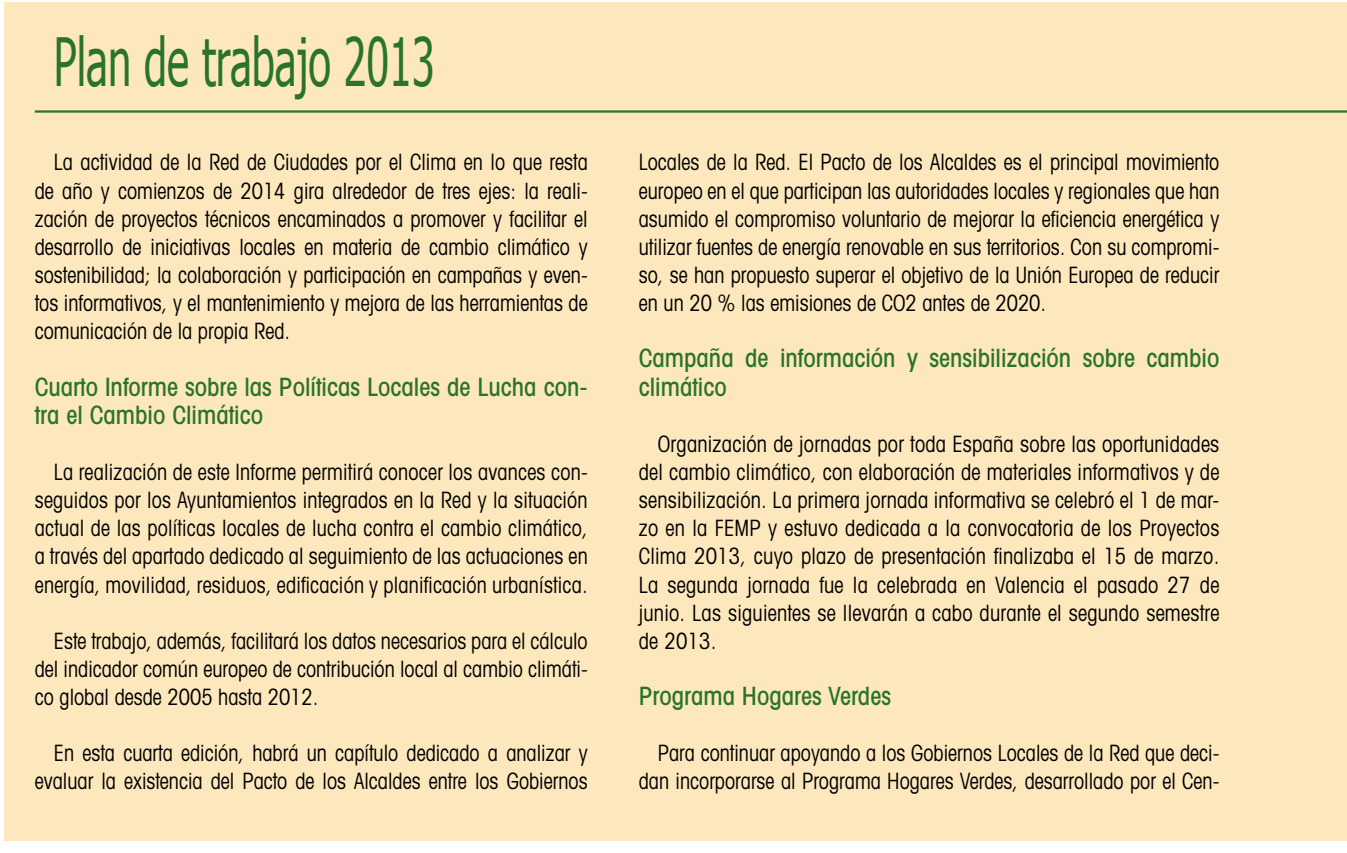
<style>
.page{position:relative;width:1347px;height:853px;background:#fff}
.page>*{position:absolute;margin:0;border:0;box-sizing:border-box;transform-origin:0 0}
.t1{font:66.38px "Tahoma";color:#2a732a;scale:.63 1}
.t2{font:500 condensed 25.2px/28.1px "Avant Garde";color:#2a732a}
.t3{font:condensed 22.5px/28.1px "Avant Garde";color:#000;text-align:justify;scale:.9 1}
.t4{font:condensed 22.5px/28.1px "Avant Garde";color:#000;text-align:justify;scale:.91 1}
</style>
<div class="page">
<div style="left:5px;top:2px;width:1342px;height:838px;background:#fde8bd"></div>
<hr style="left:35px;top:110px;width:1312px;height:3px;background:#2a732a">
<h1 class="t1" style="left:54px;top:17px;width:606px">Plan de trabajo 2013</h1>
<p class="t3" style="left:35px;top:148px;width:616px;text-indent:19px">La actividad de la Red de Ciudades por el Clima en lo que resta de año y comienzos de 2014 gira alrededor de tres ejes: la reali&shy;zación de proyectos técnicos encaminados a promover y facilitar el desarrollo de iniciativas locales en materia de cambio climático y sostenibilidad; la colaboración y participación en campañas y even&shy;tos informativos, y el mantenimiento y mejora de las herramientas de comunicación de la propia Red.</p>
<p class="t2" style="left:35px;top:372px;width:554px">Cuarto Informe sobre las Políticas Locales de Lucha con&shy;tra el Cambio Climático</p>
<p class="t3" style="left:35px;top:457px;width:616px;text-indent:19px">La realización de este Informe permitirá conocer los avances con&shy;seguidos por los Ayuntamientos integrados en la Red y la situación actual de las políticas locales de lucha contra el cambio climático, a través del apartado dedicado al seguimiento de las actuaciones en energía, movilidad, residuos, edificación y planificación urbanística.</p>
<p class="t3" style="left:35px;top:626px;width:616px;text-indent:19px">Este trabajo, además, facilitará los datos necesarios para el cálculo del indicador común europeo de contribución local al cambio climáti&shy;co global desde 2005 hasta 2012.</p>
<p class="t3" style="left:35px;top:738px;width:616px;text-align:right">En esta cuarta edición, habrá un capítulo dedicado a analizar y evaluar la existencia del Pacto de los Alcaldes entre los Gobiernos</p>
<p class="t3" style="left:639px;top:148px;width:646px">Locales de la Red. El Pacto de los Alcaldes es el principal movimiento europeo en el que participan las autoridades locales y regionales que han asumido el compromiso voluntario de mejorar la eficiencia energética y utilizar fuentes de energía renovable en sus territorios. Con su compromi&shy;so, se han propuesto superar el objetivo de la Unión Europea de reducir en un 20 % las emisiones de CO2 antes de 2020.</p>
<p class="t2" style="left:639px;top:344px;width:582px">Campaña de información y sensibilización sobre cambio climático</p>
<p class="t4" style="left:639px;top:429px;width:639px;text-indent:19px">Organización de jornadas por toda España sobre las oportunidades del cambio climático, con elaboración de materiales informativos y de sensibilización. La primera jornada informativa se celebró el 1 de mar&shy;zo en la FEMP y estuvo dedicada a la convocatoria de los Proyectos Clima 2013, cuyo plazo de presentación finalizaba el 15 de marzo.<br>La segunda jornada fue la celebrada en Valencia el pasado 27 de junio. Las siguientes se llevarán a cabo durante el segundo semestre de 2013.</p>
<p class="t2" style="left:639px;top:681px;width:254px">Programa Hogares Verdes</p>
<p class="t3" style="left:639px;top:738px;width:646px;text-align:right">Para continuar apoyando a los Gobiernos Locales de la Red que deci&shy;dan incorporarse al Programa Hogares Verdes, desarrollado por el Cen-</p>
</div>
